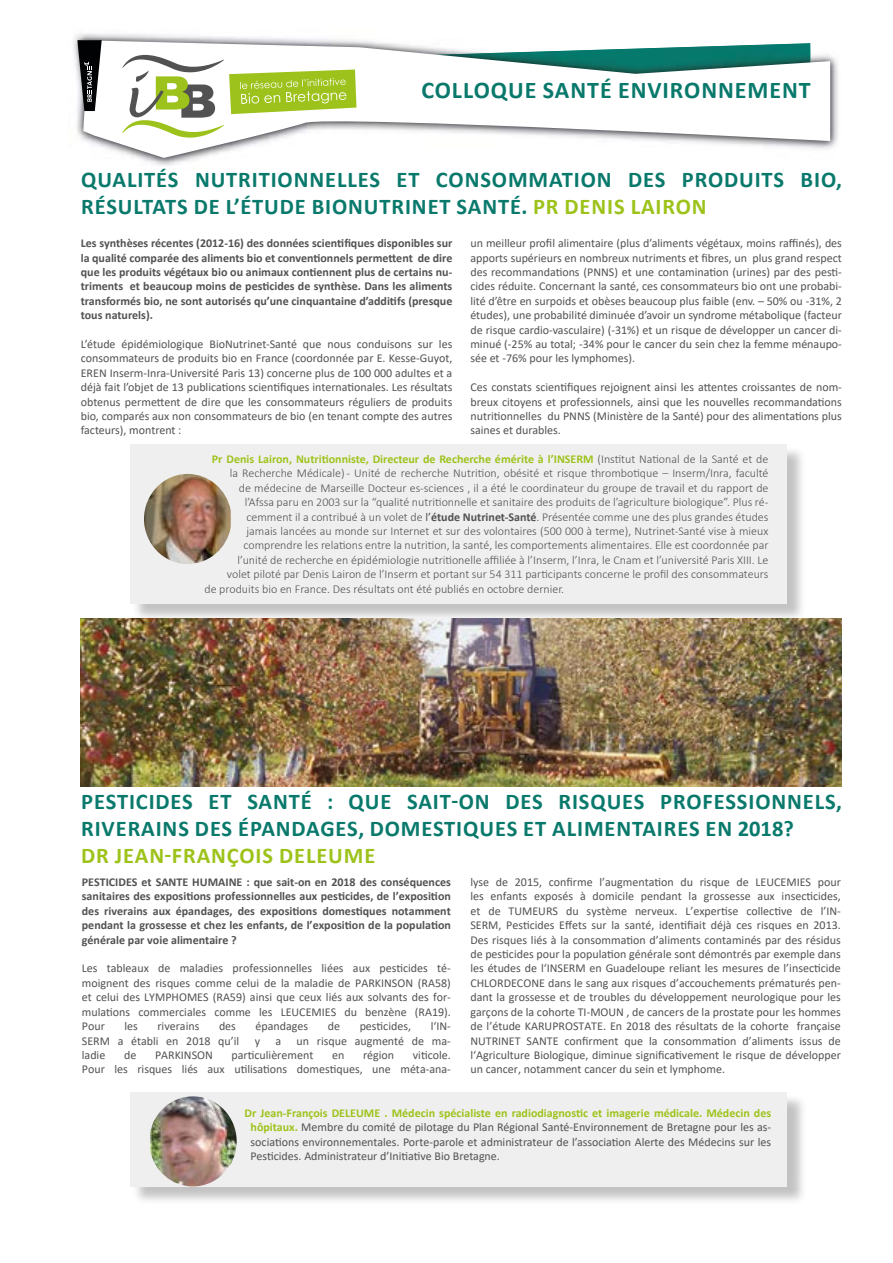
<style>
.page{position:relative;width:893px;height:1263px;background:#fff}
.page>*{position:absolute;margin:0;border:0;box-sizing:border-box;transform-origin:0 0}
.t1{font:700 24px "Calibri";letter-spacing:.04em;color:#09796c}
.t2{font:700 22.5px/27px "Calibri";letter-spacing:.04em;color:#09796c}
.t3{font:700 22.5px "Calibri";letter-spacing:.04em;color:#9dc31b}
.t4{font:12px/14.4px "Calibri";color:#525252;text-align:justify}
.t5{font:300 12px "Calibri";color:#525252}
.t6{font:700 12px/14.4px "Calibri";color:#525252;text-align:justify}
.t7{font:700 12px "Calibri";color:#9dc31b}
.s1{color:#9dc31b}
.s2{font-weight:300;color:#525252}
.s3{font-weight:400}
.s4{font-weight:700}
.s5{font-weight:700;color:#9dc31b}
</style>
<div class="page">
<img style="left:73px;top:33px;width:765px;height:133px">
<svg style="left:80px;top:40px;width:750px;height:118px"></svg>
<svg style="left:122px;top:55px;width:234px;height:83px"></svg>
<svg style="left:77px;top:40px;width:25px;height:71px"></svg>
<div style="left:133px;top:1094px;width:673px;height:111px;background:#525252;opacity:.75"></div>
<div style="left:130px;top:1092px;width:657px;height:94px;background:#f0efef"></div>
<div style="left:133px;top:446px;width:673px;height:176px;background:#525252;opacity:.75"></div>
<div style="left:130px;top:444px;width:657px;height:159px;background:#f0efef"></div>
<img style="left:81px;top:618px;width:761px;height:168px">
<img style="left:150px;top:1096px;width:87px;height:90px">
<img style="left:144px;top:474px;width:87px;height:90px">
<h1 class="t1" style="left:421px;top:73px;width:391px">COLLOQUE SANTÉ ENVIRONNEMENT</h1>
<h2 class="t2" style="left:81px;top:166px;width:762px">QUALITÉS NUTRITIONNELLES ET CONSOMMATION DES PRODUITS BIO,<br>RÉSULTATS DE L’ÉTUDE BIONUTRINET SANTÉ. <span class="s1">PR DENIS LAIRON</span></h2>
<p class="t6" style="left:81px;top:236px;width:373px">Les synthèses récentes (2012-16) des données scientifiques disponibles sur la qualité comparée des aliments bio et conventionnels permettent de dire que les produits végétaux bio ou animaux contiennent plus de certains nu&shy;triments et beaucoup moins de pesticides de synthèse. Dans les aliments transformés bio, ne sont autorisés qu’une cinquantaine d’additifs (presque tous naturels).</p>
<p class="t4" style="left:81px;top:336px;width:373px">L’étude épidémiologique BioNutrinet-Santé que nous conduisons sur les consommateurs de produits bio en France (coordonnée par E. Kesse-Guyot, EREN Inserm-Inra-Université Paris 13) concerne plus de 100 000 adultes et a déjà fait l’objet de 13 publications scientifiques internationales. Les résultats obtenus permettent de dire que les consommateurs réguliers de produits bio, comparés aux non consommateurs de bio (en tenant compte des autres facteurs), montrent :</p>
<p class="t4" style="left:470px;top:236px;width:373px">un meilleur profil alimentaire (plus d’aliments végétaux, moins raffinés), des apports supérieurs en nombreux nutriments et fibres, un plus grand respect des recommandations (PNNS) et une contamination (urines) par des pesti&shy;cides réduite. Concernant la santé, ces consommateurs bio ont une probabi&shy;lité d’être en surpoids et obèses beaucoup plus faible (env. – 50% ou -31%, 2 études), une probabilité diminuée d’avoir un syndrome métabolique (facteur de risque cardio-vasculaire) (-31%) et un risque de développer un cancer di&shy;minué (-25% au total; -34% pour le cancer du sein chez la femme ménaupo&shy;sée et -76% pour les lymphomes).</p>
<p class="t4" style="left:470px;top:380px;width:373px">Ces constats scientifiques rejoignent ainsi les attentes croissantes de nom&shy;breux citoyens et professionnels, ainsi que les nouvelles recommandations nutritionnelles du PNNS (Ministère de la Santé) pour des alimentations plus saines et durables.</p>
<p class="t7" style="left:212px;top:450px;width:558px">Pr Denis Lairon, Nutritionniste, Directeur de Recherche émérite à l’INSERM <span class="s2">(Institut National de la Santé et de</span></p>
<p class="t5" style="left:230px;top:466px;width:540px">la Recherche Médicale) - Unité de recherche Nutrition, obésité et risque thrombotique – Inserm/Inra, faculté</p>
<p class="t5" style="left:239px;top:480px;width:531px">de médecine de Marseille Docteur es-sciences , il a été le coordinateur du groupe de travail et du rapport de</p>
<p class="t5" style="left:245px;top:495px;width:525px">l’Afssa paru en 2003 sur la “qualité nutritionnelle et sanitaire des produits de l’agriculture biologique”. Plus ré-</p>
<p class="t5" style="left:246px;top:509px;width:524px">cemment il a contribué à un volet de <span class="s3">l’</span><span class="s4">étude Nutrinet-Santé</span>. Présentée comme une des plus grandes études</p>
<p class="t5" style="left:246px;top:523px;width:524px">jamais lancées au monde sur Internet et sur des volontaires (500 000 à terme), Nutrinet-Santé vise à mieux</p>
<p class="t5" style="left:243px;top:538px;width:527px">comprendre les relations entre la nutrition, la santé, les comportements alimentaires. Elle est coordonnée par</p>
<p class="t5" style="left:237px;top:552px;width:532px">l’unité de recherche en épidémiologie nutritionelle affiliée à l’Inserm, l’Inra, le Cnam et l’université Paris XIII. Le</p>
<p class="t5" style="left:227px;top:567px;width:543px">volet piloté par Denis Lairon de l’Inserm et portant sur 54 311 participants concerne le profil des consommateurs</p>
<p class="t5" style="left:204px;top:581px;width:361px">de produits bio en France. Des résultats ont été publiés en octobre dernier.</p>
<h2 class="t2" style="left:81px;top:788px;width:762px">PESTICIDES ET SANTÉ : QUE SAIT-ON DES RISQUES PROFESSIONNELS,<br>RIVERAINS DES ÉPANDAGES, DOMESTIQUES ET ALIMENTAIRES EN 2018?</h2>
<h2 class="t3" style="left:81px;top:839px;width:296px">DR JEAN-FRANÇOIS DELEUME</h2>
<p class="t6" style="left:82px;top:875px;width:371px">PESTICIDES et SANTE HUMAINE : que sait-on en 2018 des conséquences sanitaires des expositions professionnelles aux pesticides, de l’exposition des riverains aux épandages, des expositions domestiques notamment pendant la grossesse et chez les enfants, de l’exposition de la population générale par voie alimentaire ?</p>
<p class="t4" style="left:82px;top:961px;width:371px">Les tableaux de maladies professionnelles liées aux pesticides té&shy;moignent des risques comme celui de la maladie de PARKINSON (RA58) et celui des LYMPHOMES (RA59) ainsi que ceux liés aux solvants des for&shy;mulations commerciales comme les LEUCEMIES du benzène (RA19).<br>Pour</p>
<p class="t4" style="left:124px;top:1018px;width:15px">les</p>
<p class="t4" style="left:157px;top:1018px;width:43px">riverains</p>
<p class="t4" style="left:219px;top:1018px;width:18px">des</p>
<p class="t4" style="left:256px;top:1018px;width:54px">épandages</p>
<p class="t4" style="left:328px;top:1018px;width:14px">de</p>
<p class="t4" style="left:360px;top:1018px;width:53px">pesticides,</p>
<p class="t4" style="left:431px;top:1018px;width:22px">l‘IN-</p>
<p class="t4" style="left:82px;top:1033px;width:159px">SERM a établi en 2018 qu’il</p>
<p class="t4" style="left:255px;top:1033px;width:7px">y</p>
<p class="t4" style="left:275px;top:1033px;width:7px">a</p>
<p class="t4" style="left:297px;top:1033px;width:156px">un risque augmenté de ma-</p>
<p class="t4" style="left:82px;top:1047px;width:25px">ladie</p>
<p class="t4" style="left:124px;top:1047px;width:14px">de</p>
<p class="t4" style="left:155px;top:1047px;width:59px">PARKINSON</p>
<p class="t4" style="left:232px;top:1047px;width:83px">particulièrement</p>
<p class="t4" style="left:332px;top:1047px;width:14px">en</p>
<p class="t4" style="left:363px;top:1047px;width:33px">région</p>
<p class="t4" style="left:82px;top:1047px;width:370px;text-align:right">viticole.<br>Pour les risques liés aux utilisations domestiques, une méta-ana-</p>
<p class="t4" style="left:470px;top:874px;width:372px">lyse de 2015, confirme l’augmentation du risque de LEUCEMIES pour les enfants exposés à domicile pendant la grossesse aux insecticides, et de TUMEURS du système nerveux. L’expertise collective de l’IN-SERM, Pesticides Effets sur la santé, identifiait déjà ces risques en 2013.<br>Des risques liés à la consommation d’aliments contaminés par des résidus de pesticides pour la population générale sont démontrés par exemple dans les études de l‘INSERM en Guadeloupe reliant les mesures de l’insecticide CHLORDECONE dans le sang aux risques d’accouchements prématurés pen&shy;dant la grossesse et de troubles du développement neurologique pour les garçons de la cohorte TI-MOUN , de cancers de la prostate pour les hommes de l’étude KARUPROSTATE. En 2018 des résultats de la cohorte française NUTRINET SANTE confirment que la consommation d’aliments issus de l‘Agriculture Biologique, diminue significativement le risque de développer un cancer, notamment cancer du sein et lymphome.</p>
<p class="t4" style="left:251px;top:1105px;width:522px;text-indent:-6px"><span class="s5">Dr Jean-François DELEUME . Médecin spécialiste en radiodiagnostic et imagerie médicale. Médecin des hôpitaux.</span> Membre du comité de pilotage du Plan Régional Santé-Environnement de Bretagne pour les as&shy;sociations environnementales. Porte-parole et administrateur de l’association Alerte des Médecins sur les Pesticides. Administrateur d’Initiative Bio Bretagne.</p>
</div>
